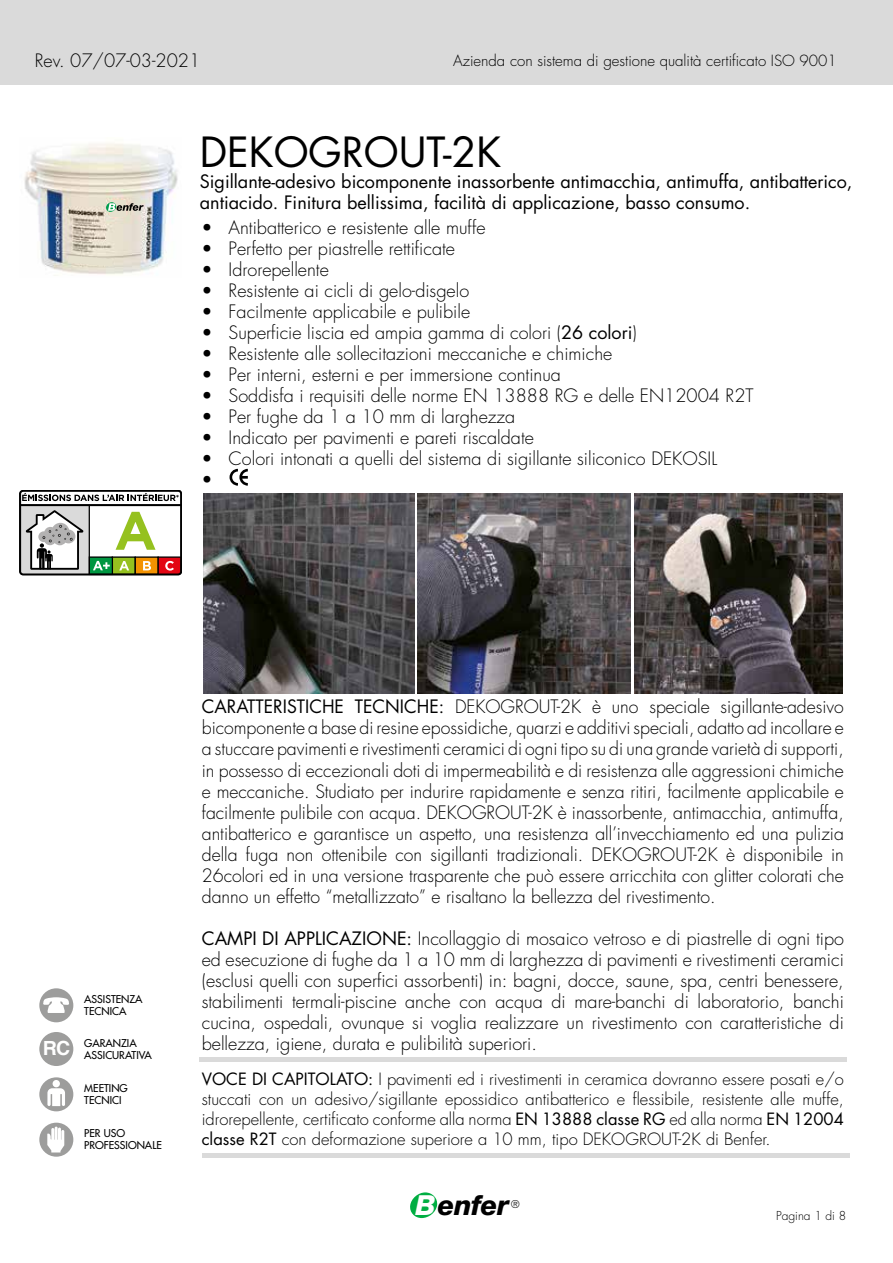
<style>
.page{position:relative;width:893px;height:1263px;background:#fff}
.page>*{position:absolute;margin:0;border:0;box-sizing:border-box;transform-origin:0 0}
.t1{font:40.5px "Futura CE";color:#000}
.t2{font:italic 800 27.6px "Helvetica Neue";letter-spacing:-.02em;color:#000}
.t3{font:300 18px/21px "Futura";color:#000;text-align:justify}
.t4{font:18px/21px "Futura CE";color:#000}
.t5{font:300 16.5px/19.8px "Futura";color:#000;text-align:justify}
.t6{font:300 15px "Futura";color:#000}
.t7{font:300 12px "Futura";color:#000}
.t8{font:10.5px/12px "Futura";color:#000}
.t9{font:300 10.5px "Futura";color:#000}
.s1{font-weight:400}
.s2{font-family:"Futura CE";font-weight:400}
.s3{color:#fff}
</style>
<div class="page">
<svg style="left:410px;top:1192px;width:28px;height:26px"></svg>
<div style="left:0;top:0;width:893px;height:85px;background:#dadada"></div>
<div style="left:39px;top:988px;width:34px;height:34px;background:#9d9d9c;border-radius:50%"></div>
<svg style="left:43px;top:997px;width:26px;height:16px"></svg>
<div style="left:39px;top:1077px;width:34px;height:34px;background:#9d9d9c;border-radius:50%"></div>
<div style="left:53px;top:1080px;width:7px;height:7px;background:#fff;border-radius:50%"></div>
<svg style="left:47px;top:1088px;width:18px;height:18px"></svg>
<div style="left:39px;top:1123px;width:34px;height:34px;background:#9d9d9c;border-radius:50%"></div>
<svg style="left:47px;top:1126px;width:17px;height:26px"></svg>
<div style="left:39px;top:1032px;width:34px;height:34px;background:#9d9d9c;border-radius:50%"></div>
<svg style="left:230px;top:469px;width:18px;height:17px"></svg>
<img style="left:203px;top:493px;width:212px;height:200px">
<img style="left:418px;top:493px;width:213px;height:200px">
<img style="left:634px;top:493px;width:208px;height:200px">
<svg style="left:19px;top:490px;width:163px;height:85px"></svg>
<hr style="left:199px;top:1058px;width:648px;height:4px;background:#dadada">
<div style="left:202px;top:1153px;width:648px;height:5px;background:#dadada"></div>
<img style="left:24px;top:143px;width:154px;height:133px">
<div style="left:110px;top:200px;width:16px;height:17px;background:#e6e1ce"></div>
<svg style="left:106px;top:202px;width:11px;height:10px"></svg>
<svg style="left:108px;top:203px;width:36px;height:8px"></svg>
<svg style="left:68px;top:255px;width:45px;height:11px"></svg>
<p class="t3" style="left:35px;top:50px;width:167px">Rev. 07/07-03-2021</p>
<p class="t6" style="left:453px;top:51px;width:385px">Azienda con sistema di gestione qualità certificato ISO 9001</p>
<h1 class="t1" style="left:200px;top:127px;width:303px">DEKOGROUT-2K</h1>
<p class="t4" style="left:200px;top:172px;width:654px">Sigillante-adesivo bicomponente inassorbente antimacchia, antimuffa, antibatterico, antiacido. Finitura bellissima, facilità di applicazione, basso consumo.</p>
<p class="t3" style="left:202px;top:217px;width:286px">• Antibatterico e resistente alle muffe</p>
<p class="t3" style="left:202px;top:238px;width:255px">• Perfetto per piastrelle rettificate</p>
<p class="t3" style="left:202px;top:259px;width:129px">• Idrorepellente</p>
<p class="t3" style="left:202px;top:280px;width:269px">• Resistente ai cicli di gelo-disgelo</p>
<p class="t3" style="left:202px;top:301px;width:270px">• Facilmente applicabile e pulibile</p>
<p class="t3" style="left:202px;top:322px;width:437px">• Superficie liscia ed ampia gamma di colori (<span class="s1">26 colori</span>)</p>
<p class="t3" style="left:202px;top:343px;width:412px">• Resistente alle sollecitazioni meccaniche e chimiche</p>
<p class="t3" style="left:202px;top:364px;width:361px">• Per interni, esterni e per immersione continua</p>
<p class="t3" style="left:202px;top:385px;width:553px">• Soddisfa i requisiti delle norme EN 13888 RG e delle EN12004 R2T</p>
<p class="t3" style="left:202px;top:406px;width:315px">• Per fughe da 1 a 10 mm di larghezza</p>
<p class="t3" style="left:202px;top:427px;width:334px">• Indicato per pavimenti e pareti riscaldate</p>
<p class="t3" style="left:202px;top:448px;width:517px">• Colori intonati a quelli del sistema di sigillante siliconico DEKOSIL •</p>
<p class="t8" style="left:84px;top:994px;width:60px">ASSISTENZA<br>TECNICA</p>
<p class="t8" style="left:43px;top:1037px;width:110px;text-indent:41px">GARANZIA<br><sup>RC</sup> ASSICURATIVA</p>
<p class="t8" style="left:84px;top:1083px;width:45px">MEETING<br>TECNICI</p>
<p class="t8" style="left:84px;top:1127px;width:79px">PER USO<br>PROFESSIONALE</p>
<p class="t3" style="left:202px;top:697px;width:644px"><span class="s2">CARATTERISTICHE TECNICHE:</span> DEKOGROUT-2K è uno speciale sigillante-adesivo bicomponente a base di resine epossidiche, quarzi e additivi speciali, adatto ad incollare e a stuccare pavimenti e rivestimenti ceramici di ogni tipo su di una grande varietà di supporti, in possesso di eccezionali doti di impermeabilità e di resistenza alle aggressioni chimiche e meccaniche. Studiato per indurire rapidamente e senza ritiri, facilmente applicabile e facilmente pulibile con acqua. DEKOGROUT-2K è inassorbente, antimacchia, antimuffa, antibatterico e garantisce un aspetto, una resistenza all’invecchiamento ed una pulizia della fuga non ottenibile con sigillanti tradizionali. DEKOGROUT-2K è disponibile in 26colori ed in una versione trasparente che può essere arricchita con glitter colorati che danno un effetto “metallizzato” e risaltano la bellezza del rivestimento.</p>
<p class="t3" style="left:202px;top:928px;width:644px"><span class="s2">CAMPI DI APPLICAZIONE:</span> Incollaggio di mosaico vetroso e di piastrelle di ogni tipo ed esecuzione di fughe da 1 a 10 mm di larghezza di pavimenti e rivestimenti ceramici (esclusi quelli con superfici assorbenti) in: bagni, docce, saune, spa, centri benessere, stabilimenti termali-piscine anche con acqua di mare-banchi di laboratorio, banchi cucina, ospedali, ovunque si voglia realizzare un rivestimento con caratteristiche di bellezza, igiene, durata e pulibilità superiori.</p>
<p class="t5" style="left:202px;top:1070px;width:644px"><span class="s2">VOCE DI CAPITOLATO:</span> I pavimenti ed i rivestimenti in ceramica dovranno essere posati e/o stuccati con un adesivo/sigillante epossidico antibatterico e flessibile, resistente alle muffe, idrorepellente, certificato conforme alla norma <span class="s1">EN 13888 classe RG</span> ed alla norma <span class="s1">EN 12004 classe R2T</span> con deformazione superiore a 10 mm, tipo DEKOGROUT-2K di Benfer.</p>
<h2 class="t2" style="left:416px;top:1189px;width:95px"><span class="s3">B</span>enfer</h2>
<p class="t9" style="left:511px;top:1198px;width:10px">®</p>
<p class="t7" style="left:776px;top:1208px;width:72px">Pagina 1 di 8</p>
</div>
